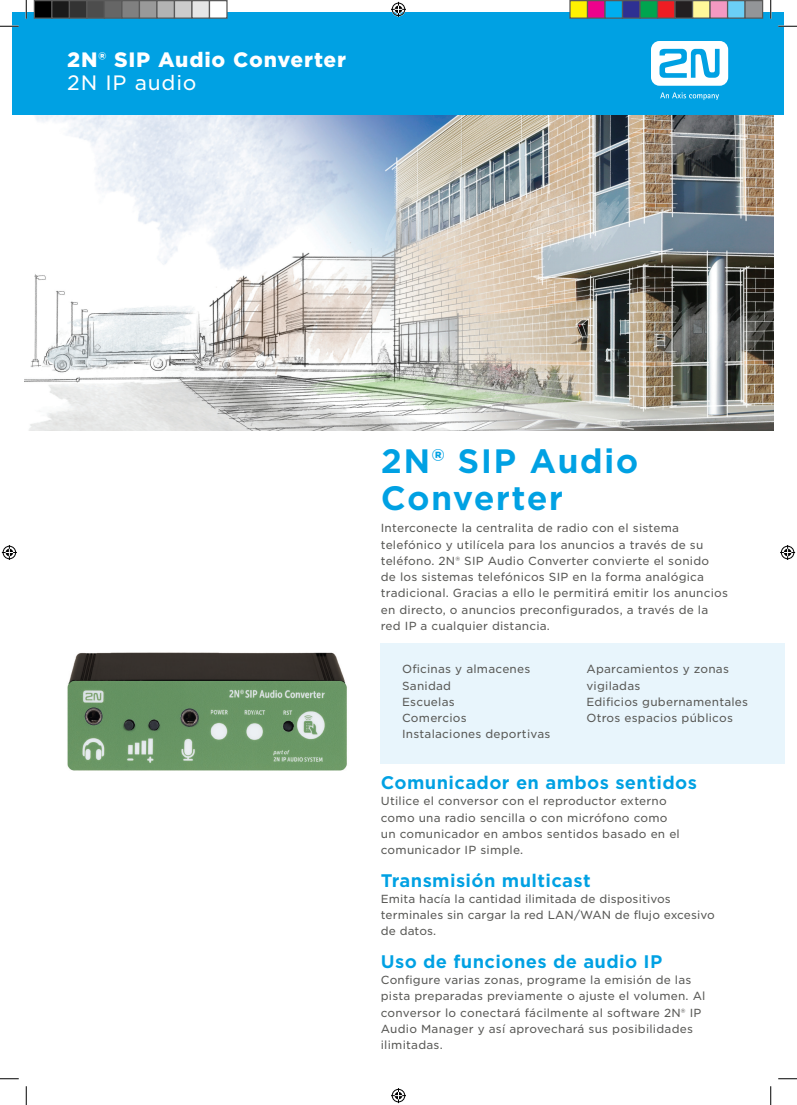
<style>
.page{position:relative;width:797px;height:1105px;background:#fff}
.page>*{position:absolute;margin:0;border:0;box-sizing:border-box;transform-origin:0 0}
.t1{font:700 32.5px/36.2px "Gotham S Sm";letter-spacing:.04em;color:#00a1e3}
.t2{font:900 20px "Gotham S Sm";letter-spacing:.04em;color:#fff}
.t3{font:20px "Gotham S Sm";letter-spacing:.04em;color:#fff}
.t4{font:700 17.5px "Gotham S Sm";letter-spacing:.02em;color:#00a1e3}
.t5{font:11.25px/16.2px "Gotham S Sm";letter-spacing:.02em;color:#585855}
</style>
<div class="page">
<img style="left:25px;top:115px;width:748px;height:315px">
<div style="left:13px;top:12px;width:771px;height:103px;background:#00a1e3"></div>
<div style="left:381px;top:643px;width:404px;height:120px;background:#e8f5fc"></div>
<img style="left:67px;top:652px;width:280px;height:119px">
<svg style="left:651px;top:41px;width:77px;height:45px"></svg>
<svg style="left:660px;top:92px;width:59px;height:8px"></svg>
<svg style="left:0;top:25px;width:19px;height:2px"></svg>
<svg style="left:778px;top:25px;width:19px;height:2px"></svg>
<svg style="left:0;top:1078px;width:19px;height:1px"></svg>
<svg style="left:778px;top:1078px;width:19px;height:1px"></svg>
<svg style="left:25px;top:0;width:2px;height:19px"></svg>
<svg style="left:25px;top:1086px;width:2px;height:19px"></svg>
<svg style="left:770px;top:0;width:1px;height:19px"></svg>
<svg style="left:770px;top:1086px;width:1px;height:19px"></svg>
<svg style="left:391px;top:2px;width:15px;height:15px"></svg>
<svg style="left:391px;top:1088px;width:15px;height:15px"></svg>
<svg style="left:2px;top:545px;width:15px;height:15px"></svg>
<svg style="left:780px;top:545px;width:15px;height:15px"></svg>
<div style="left:34px;top:1px;width:18px;height:17px;background:#000"></div>
<div style="left:34px;top:0;width:18px;height:19px;border:1px solid #595959"></div>
<div style="left:52px;top:1px;width:17px;height:17px;background:#1a1a1a"></div>
<div style="left:51px;top:0;width:19px;height:19px;border:1px solid #595959"></div>
<div style="left:69px;top:1px;width:18px;height:17px;background:#333"></div>
<div style="left:69px;top:0;width:19px;height:19px;border:1px solid #595959"></div>
<div style="left:87px;top:1px;width:17px;height:17px;background:#4d4d4d"></div>
<div style="left:86px;top:0;width:19px;height:19px;border:1px solid #595959"></div>
<div style="left:104px;top:1px;width:18px;height:17px;background:#666"></div>
<div style="left:104px;top:0;width:18px;height:19px;border:1px solid #595959"></div>
<div style="left:122px;top:1px;width:17px;height:17px;background:#808080"></div>
<div style="left:121px;top:0;width:19px;height:19px;border:1px solid #595959"></div>
<div style="left:139px;top:1px;width:18px;height:17px;background:#999"></div>
<div style="left:139px;top:0;width:19px;height:19px;border:1px solid #595959"></div>
<div style="left:157px;top:1px;width:17px;height:17px;background:#b3b3b3"></div>
<div style="left:156px;top:0;width:19px;height:19px;border:1px solid #595959"></div>
<div style="left:174px;top:1px;width:18px;height:17px;background:#ccc"></div>
<div style="left:174px;top:0;width:18px;height:19px;border:1px solid #595959"></div>
<div style="left:192px;top:1px;width:17px;height:17px;background:#e6e6e6"></div>
<div style="left:191px;top:0;width:19px;height:19px;border:1px solid #595959"></div>
<div style="left:209px;top:1px;width:18px;height:17px;background:#fff"></div>
<div style="left:209px;top:0;width:19px;height:19px;border:1px solid #595959"></div>
<div style="left:570px;top:1px;width:17px;height:17px;background:#fff101"></div>
<div style="left:569px;top:0;width:19px;height:19px;border:1px solid #595959"></div>
<div style="left:587px;top:1px;width:18px;height:17px;background:#ed028c"></div>
<div style="left:587px;top:0;width:18px;height:19px;border:1px solid #595959"></div>
<div style="left:605px;top:1px;width:17px;height:17px;background:#00aeef"></div>
<div style="left:604px;top:0;width:19px;height:19px;border:1px solid #595959"></div>
<div style="left:622px;top:1px;width:18px;height:17px;background:#2e3092"></div>
<div style="left:622px;top:0;width:18px;height:19px;border:1px solid #595959"></div>
<div style="left:640px;top:1px;width:17px;height:17px;background:#00a54f"></div>
<div style="left:639px;top:0;width:19px;height:19px;border:1px solid #595959"></div>
<div style="left:657px;top:1px;width:18px;height:17px;background:#ee1d23"></div>
<div style="left:657px;top:0;width:18px;height:19px;border:1px solid #595959"></div>
<div style="left:675px;top:1px;width:17px;height:17px;background:#231f20"></div>
<div style="left:674px;top:0;width:19px;height:19px;border:1px solid #595959"></div>
<div style="left:692px;top:1px;width:18px;height:17px;background:#fff79a"></div>
<div style="left:692px;top:0;width:18px;height:19px;border:1px solid #595959"></div>
<div style="left:710px;top:1px;width:17px;height:17px;background:#f499c2"></div>
<div style="left:709px;top:0;width:19px;height:19px;border:1px solid #595959"></div>
<div style="left:727px;top:1px;width:18px;height:17px;background:#6bcff6"></div>
<div style="left:727px;top:0;width:18px;height:19px;border:1px solid #595959"></div>
<div style="left:745px;top:1px;width:17px;height:17px;background:#939598"></div>
<div style="left:744px;top:0;width:19px;height:19px;border:1px solid #595959"></div>
<h2 class="t2" style="left:67px;top:45px;width:280px">2N® SIP Audio Converter</h2>
<h2 class="t3" style="left:67px;top:69px;width:131px">2N IP audio</h2>
<h1 class="t1" style="left:381px;top:443px;width:259px">2N® SIP Audio<br>Converter</h1>
<p class="t5" style="left:381px;top:520px;width:349px">Interconecte la centralita de radio con el sistema telefónico y utilícela para los anuncios a través de su teléfono. 2N® SIP Audio Converter convierte el sonido<br>de los sistemas telefónicos SIP en la forma analógica tradicional. Gracias a ello le permitirá emitir los anuncios en directo, o anuncios preconfigurados, a través de la red IP a cualquier distancia.</p>
<p class="t5" style="left:402px;top:661px;width:150px">Oficinas y almacenes<br>Sanidad<br>Escuelas<br>Comercios<br>Instalaciones deportivas</p>
<p class="t5" style="left:586px;top:661px;width:163px">Aparcamientos y zonas vigiladas<br>Edificios gubernamentales<br>Otros espacios públicos</p>
<h3 class="t4" style="left:381px;top:770px;width:318px">Comunicador en ambos sentidos</h3>
<p class="t5" style="left:381px;top:793px;width:300px">Utilice el conversor con el reproductor externo como una radio sencilla o con micrófono como un comunicador en ambos sentidos basado en el comunicador IP simple.</p>
<h3 class="t4" style="left:381px;top:868px;width:211px">Transmisión multicast</h3>
<p class="t5" style="left:381px;top:890px;width:335px">Emita hacía la cantidad ilimitada de dispositivos terminales sin cargar la red LAN/WAN de flujo excesivo de datos.</p>
<h3 class="t4" style="left:381px;top:949px;width:283px">Uso de funciones de audio IP</h3>
<p class="t5" style="left:381px;top:971px;width:326px">Configure varias zonas, programe la emisión de las pista preparadas previamente o ajuste el volumen. Al conversor lo conectará fácilmente al software 2N® IP Audio Manager y así aprovechará sus posibilidades ilimitadas.</p>
</div>
